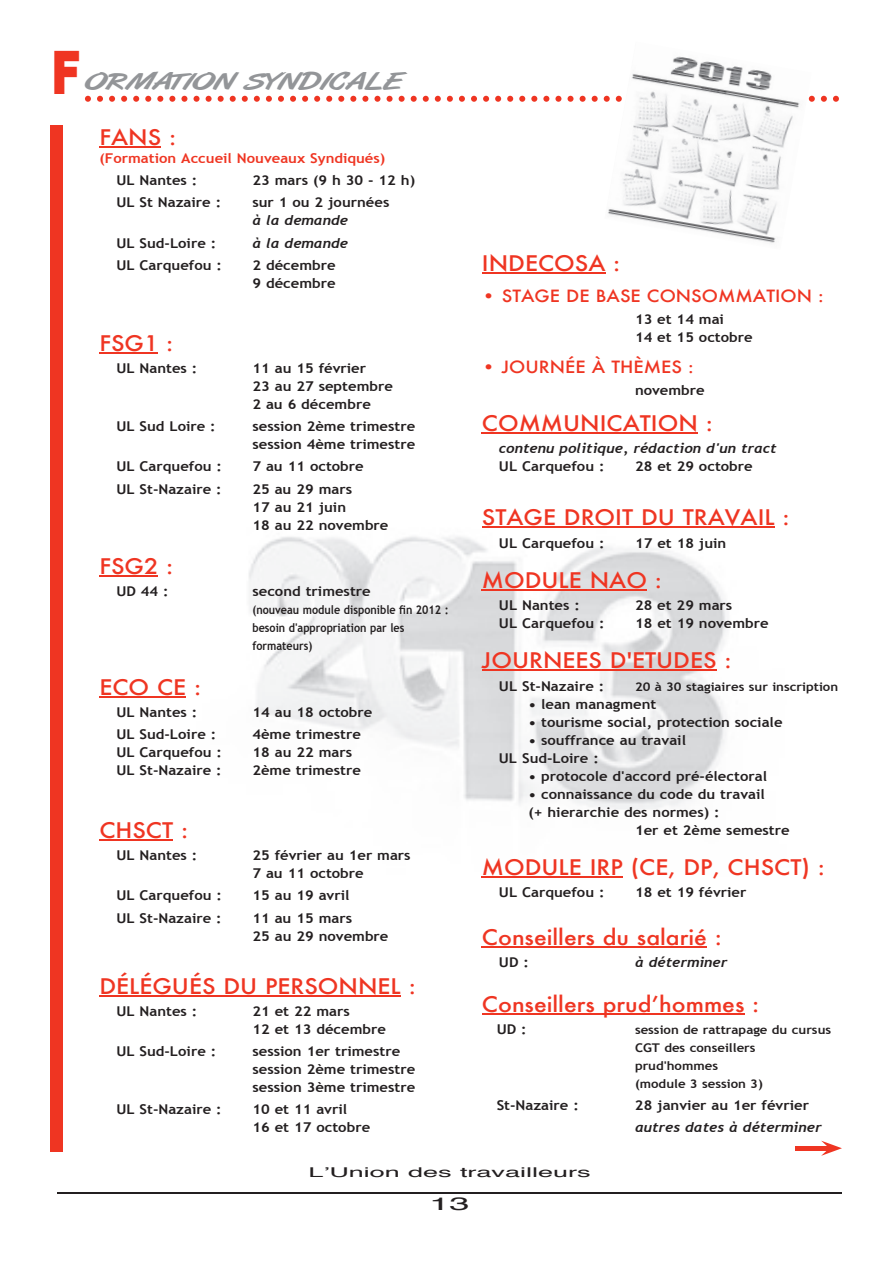
<style>
.page{position:relative;width:893px;height:1263px;background:#fff}
.page>*{position:absolute;margin:0;border:0;box-sizing:border-box;transform-origin:0 0}
.t1{font:900 60px "Arial";color:#ef3522;scale:.75 1}
.t2{font:24px "Art Brush";color:#939598;scale:1.5 1}
.t3{font:500 21px "Futura";color:#ef3522;scale:1.1 1}
.t4{font:18px "Helvetica";color:#231f20;scale:2 1}
.t5{font:500 16.5px "Futura";color:#ef3522;scale:1.1 1}
.t6{font:700 13.5px/18px "Trebuchet MS";color:#231f20;scale:1.1 1}
.t7{font:italic 700 13.5px "Trebuchet";color:#231f20;scale:1.1 1}
.t8{font:700 13.5px "Trebuchet MS";color:#ef3522;scale:1.1 1}
.t9{font:13.5px "Helvetica";color:#231f20;scale:2 1}
.t10{font:700 12px/18px "Trebuchet MS";color:#231f20;scale:1.1 1}
.t11{font:700 12px/18px "Trebuchet MS";color:#231f20;scale:.9 1}
</style>
<div class="page">
<img style="left:249px;top:536px;width:477px;height:341px">
<hr style="left:99px;top:146px;width:62px;height:2px;background:#ef3522">
<hr style="left:99px;top:352px;width:59px;height:1px;background:#ef3522">
<hr style="left:99px;top:575px;width:59px;height:2px;background:#ef3522">
<hr style="left:99px;top:696px;width:87px;height:2px;background:#ef3522">
<hr style="left:99px;top:839px;width:74px;height:2px;background:#ef3522">
<hr style="left:99px;top:995px;width:302px;height:1px;background:#ef3522">
<hr style="left:482px;top:272px;width:123px;height:2px;background:#ef3522">
<hr style="left:482px;top:432px;width:216px;height:2px;background:#ef3522">
<hr style="left:482px;top:526px;width:293px;height:2px;background:#ef3522">
<hr style="left:482px;top:589px;width:165px;height:2px;background:#ef3522">
<hr style="left:482px;top:669px;width:235px;height:2px;background:#ef3522">
<hr style="left:482px;top:876px;width:141px;height:2px;background:#ef3522">
<hr style="left:482px;top:946px;width:225px;height:2px;background:#ef3522">
<hr style="left:482px;top:1013px;width:262px;height:1px;background:#ef3522">
<svg style="left:85px;top:96px;width:754px;height:6px"></svg>
<hr style="left:57px;top:1192px;width:785px;height:1px;background:#231f20">
<div style="left:51px;top:125px;width:12px;height:1026px;background:#ef3522"></div>
<img style="left:604px;top:56px;width:208px;height:187px">
<hr style="left:795px;top:1146px;width:34px;height:4px;background:#ef3522">
<svg style="left:821px;top:1141px;width:21px;height:15px"></svg>
<h1 class="t1" style="left:51px;top:29px;width:42px">F</h1>
<h2 class="t2" style="left:85px;top:69px;width:213px">ORMATION SYNDICALE</h2>
<h3 class="t3" style="left:99px;top:123px;width:71px">FANS :</h3>
<p class="t8" style="left:99px;top:150px;width:261px">(Formation Accueil Nouveaux Syndiqués)</p>
<p class="t6" style="left:116px;top:171px;width:75px">UL Nantes :</p>
<p class="t6" style="left:252px;top:171px;width:149px">23 mars (9 h 30 - 12 h)</p>
<p class="t6" style="left:116px;top:194px;width:97px">UL St Nazaire :</p>
<p class="t6" style="left:252px;top:194px;width:126px">sur 1 ou 2 journées</p>
<p class="t7" style="left:252px;top:212px;width:88px">à la demande</p>
<p class="t6" style="left:116px;top:234px;width:92px">UL Sud-Loire :</p>
<p class="t7" style="left:252px;top:235px;width:88px">à la demande</p>
<p class="t6" style="left:116px;top:256px;width:97px">UL Carquefou :</p>
<p class="t6" style="left:252px;top:256px;width:77px">2 décembre<br>9 décembre</p>
<h3 class="t3" style="left:99px;top:328px;width:69px">FSG1 :</h3>
<p class="t6" style="left:116px;top:359px;width:75px">UL Nantes :</p>
<p class="t6" style="left:252px;top:359px;width:129px">11 au 15 février<br>23 au 27 septembre<br>2 au 6 décembre</p>
<p class="t6" style="left:116px;top:417px;width:92px">UL Sud Loire :</p>
<p class="t6" style="left:252px;top:417px;width:150px">session 2ème trimestre session 4ème trimestre</p>
<p class="t6" style="left:116px;top:457px;width:97px">UL Carquefou :</p>
<p class="t6" style="left:252px;top:457px;width:103px">7 au 11 octobre</p>
<p class="t6" style="left:116px;top:480px;width:97px">UL St-Nazaire :</p>
<p class="t6" style="left:252px;top:480px;width:125px">25 au 29 mars<br>17 au 21 juin<br>18 au 22 novembre</p>
<h3 class="t3" style="left:99px;top:552px;width:69px">FSG2 :</h3>
<p class="t6" style="left:116px;top:582px;width:49px">UD 44 :</p>
<p class="t6" style="left:252px;top:582px;width:109px">second trimestre</p>
<p class="t11" style="left:252px;top:601px;width:220px">(nouveau module disponible fin 2012 : besoin d'appropriation par les formateurs)</p>
<h3 class="t3" style="left:99px;top:673px;width:94px">ECO CE :</h3>
<p class="t6" style="left:116px;top:703px;width:75px">UL Nantes :</p>
<p class="t6" style="left:252px;top:703px;width:111px">14 au 18 octobre</p>
<p class="t6" style="left:116px;top:725px;width:92px">UL Sud-Loire :</p>
<p class="t6" style="left:252px;top:725px;width:100px">4ème trimestre</p>
<p class="t6" style="left:116px;top:743px;width:97px">UL Carquefou :</p>
<p class="t6" style="left:252px;top:743px;width:92px">18 au 22 mars</p>
<p class="t6" style="left:116px;top:761px;width:97px">UL St-Nazaire :</p>
<p class="t6" style="left:252px;top:761px;width:100px">2ème trimestre</p>
<h3 class="t3" style="left:99px;top:816px;width:82px">CHSCT :</h3>
<p class="t6" style="left:116px;top:846px;width:75px">UL Nantes :</p>
<p class="t6" style="left:252px;top:846px;width:145px">25 février au 1er mars<br>7 au 11 octobre</p>
<p class="t6" style="left:116px;top:886px;width:97px">UL Carquefou :</p>
<p class="t6" style="left:252px;top:886px;width:90px">15 au 19 avril</p>
<p class="t6" style="left:116px;top:909px;width:97px">UL St-Nazaire :</p>
<p class="t6" style="left:252px;top:909px;width:125px">11 au 15 mars<br>25 au 29 novembre</p>
<h3 class="t3" style="left:99px;top:971px;width:289px">DÉLÉGUÉS DU PERSONNEL :</h3>
<p class="t6" style="left:116px;top:1002px;width:75px">UL Nantes :</p>
<p class="t6" style="left:252px;top:1002px;width:123px">21 et 22 mars<br>12 et 13 décembre</p>
<p class="t6" style="left:116px;top:1042px;width:92px">UL Sud-Loire :</p>
<p class="t6" style="left:252px;top:1042px;width:150px">session 1er trimestre session 2ème trimestre session 3ème trimestre</p>
<p class="t6" style="left:116px;top:1100px;width:97px">UL St-Nazaire :</p>
<p class="t6" style="left:252px;top:1100px;width:109px">10 et 11 avril<br>16 et 17 octobre</p>
<h3 class="t3" style="left:482px;top:249px;width:127px">INDECOSA :</h3>
<p class="t5" style="left:482px;top:284px;width:312px">• STAGE DE BASE CONSOMMATION :</p>
<p class="t6" style="left:635px;top:310px;width:109px">13 et 14 mai<br>14 et 15 octobre</p>
<p class="t5" style="left:482px;top:355px;width:194px">• JOURNÉE À THÈMES :</p>
<p class="t6" style="left:635px;top:381px;width:65px">novembre</p>
<h3 class="t3" style="left:482px;top:409px;width:211px">COMMUNICATION :</h3>
<p class="t7" style="left:499px;top:440px;width:254px">contenu politique, rédaction d'un tract</p>
<p class="t6" style="left:499px;top:457px;width:97px">UL Carquefou :</p>
<p class="t6" style="left:635px;top:457px;width:109px">28 et 29 octobre</p>
<h3 class="t3" style="left:482px;top:503px;width:281px">STAGE DROIT DU TRAVAIL :</h3>
<p class="t6" style="left:499px;top:534px;width:97px">UL Carquefou :</p>
<p class="t6" style="left:635px;top:534px;width:85px">17 et 18 juin</p>
<h3 class="t3" style="left:482px;top:566px;width:165px">MODULE NAO :</h3>
<p class="t6" style="left:499px;top:596px;width:75px">UL Nantes :</p>
<p class="t6" style="left:635px;top:596px;width:90px">28 et 29 mars</p>
<p class="t6" style="left:499px;top:614px;width:97px">UL Carquefou :</p>
<p class="t6" style="left:635px;top:614px;width:123px">18 et 19 novembre</p>
<h3 class="t3" style="left:482px;top:646px;width:228px">JOURNEES D'ETUDES :</h3>
<p class="t6" style="left:499px;top:677px;width:97px">UL St-Nazaire :</p>
<p class="t10" style="left:635px;top:677px;width:186px">20 à 30 stagiaires sur inscription</p>
<p class="t6" style="left:528px;top:695px;width:118px">• lean managment</p>
<p class="t6" style="left:528px;top:713px;width:232px">• tourisme social, protection sociale</p>
<p class="t6" style="left:499px;top:731px;width:172px;text-indent:29px">• souffrance au travail<br>UL Sud-Loire :</p>
<p class="t6" style="left:528px;top:767px;width:218px">• protocole d'accord pré-électoral</p>
<p class="t6" style="left:528px;top:785px;width:216px">• connaissance du code du travail</p>
<p class="t6" style="left:528px;top:803px;width:175px">(+ hierarchie des normes) :</p>
<p class="t6" style="left:635px;top:821px;width:142px">1er et 2ème semestre</p>
<h3 class="t3" style="left:482px;top:853px;width:313px">MODULE IRP (CE, DP, CHSCT) :</h3>
<p class="t6" style="left:499px;top:883px;width:97px">UL Carquefou :</p>
<p class="t6" style="left:635px;top:883px;width:103px">18 et 19 février</p>
<h3 class="t3" style="left:482px;top:923px;width:220px">Conseillers du salarié :</h3>
<p class="t6" style="left:499px;top:953px;width:29px">UD :</p>
<p class="t7" style="left:635px;top:954px;width:86px">à déterminer</p>
<h3 class="t3" style="left:482px;top:989px;width:254px">Conseillers prudʼhommes :</h3>
<p class="t6" style="left:497px;top:1020px;width:29px">UD :</p>
<p class="t10" style="left:635px;top:1020px;width:180px">session de rattrapage du cursus<br>CGT des conseillers prud'hommes<br>(module 3 session 3)</p>
<p class="t6" style="left:497px;top:1096px;width:76px">St-Nazaire :</p>
<p class="t6" style="left:635px;top:1096px;width:160px">28 janvier au 1er février</p>
<p class="t7" style="left:635px;top:1119px;width:171px">autres dates à déterminer</p>
<p class="t9" style="left:308px;top:1161px;width:143px">L’Union des travailleurs</p>
<h3 class="t4" style="left:429px;top:1190px;width:22px">13</h3>
</div>
